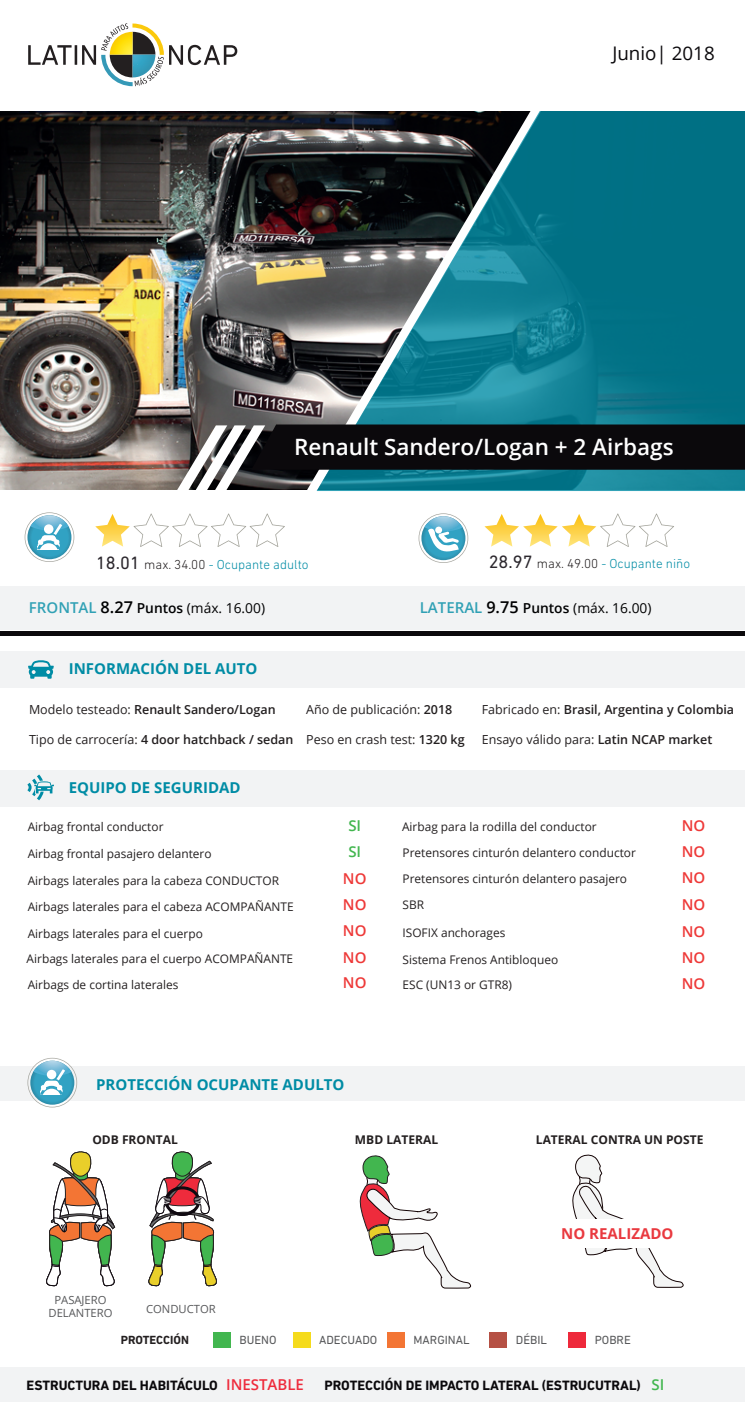
<style>
.page{position:relative;width:745px;height:1414px;background:#fff}
.page>*{position:absolute;margin:0;border:0;box-sizing:border-box;transform-origin:0 0}
.t1{font:600 22.5px "Open Sans";color:#fff}
.t2{font:18.75px "Open Sans";color:#0b090c}
.t3{font:700 15px "Open Sans";color:#008ca5}
.t4{font:600 15px "Open Sans";color:#ee3938}
.t5{font:700 15px "Open Sans";color:#e9393f}
.t6{font:600 15px "Open Sans";color:#42b64f}
.t7{font:700 13.75px "DIN Next LT Pro";color:#0b090c}
.t8{font:13.75px "Open Sans";color:#000001}
.t9{font:300 13.25px "DIN Next LT Pro";color:#008ca5}
.t10{font:600 12.5px "Open Sans";color:#231f20}
.t11{font:12.5px "Open Sans";color:#231f20}
.t12{font:700 12px "Open Sans";color:#231f20}
.t13{font:12px "DIN Next LT Pro";color:#57585a}
.t14{font:700 12px "DIN Next LT Pro";color:#231f20}
.t15{font:11.88px/25.8px "Open Sans";color:#231f20}
.t16{font:11.25px/13.5px "Open Sans";color:#57585a;text-align:center}
.s1{font-weight:400;font-size:18.25px;color:#2c282e}
.s2{color:#231f20}
.s3{font-weight:600;font-size:15px;color:rgb(0 140 165/.8)}
.s4{font-weight:600;font-size:16.25px}
.s5{font-weight:600}
.s6{font-weight:400}
.s7{font-family:"Open Sans";font-weight:600;font-size:15px;color:#ee2b3c}
.s8{font-family:"Open Sans";font-weight:600;font-size:15px;color:#42b64f}
</style>
<div class="page">
<img style="left:0;top:111px;width:306px;height:379px">
<div style="left:0;top:1065px;width:744px;height:35px;background:#f2f3f4"></div>
<div style="left:0;top:1366px;width:744px;height:35px;background:#f2f3f4"></div>
<div style="left:0;top:651px;width:744px;height:36px;background:#f2f3f4"></div>
<svg style="left:28px;top:660px;width:26px;height:18px"></svg>
<div style="left:0;top:770px;width:744px;height:37px;background:#f2f3f4"></div>
<div style="left:568px;top:1331px;width:17px;height:16px;background:#ee293b"></div>
<div style="left:489px;top:1331px;width:18px;height:16px;background:#b55044"></div>
<div style="left:387px;top:1331px;width:17px;height:16px;background:#f37534"></div>
<div style="left:292px;top:1331px;width:18px;height:16px;background:#f5db1c"></div>
<div style="left:213px;top:1331px;width:18px;height:16px;background:#42b64f"></div>
<svg style="left:306px;top:111px;width:10px;height:313px;background:#5c5551"></svg>
<svg style="left:27px;top:1057px;width:50px;height:50px"></svg>
<svg style="left:418px;top:513px;width:50px;height:50px"></svg>
<svg style="left:316px;top:111px;width:428px;height:380px;background:#1d6a78"></svg>
<svg style="left:28px;top:45px;width:44px;height:20px"></svg>
<hr style="left:75px;top:45px;width:2px;height:20px;background:#231f20">
<svg style="left:82px;top:23px;width:155px;height:63px"></svg>
<svg style="left:177px;top:424px;width:567px;height:66px;background:#223a40"></svg>
<hr style="left:0;top:631px;width:744px;height:4px;background:#0b090c">
<svg style="left:27px;top:774px;width:27px;height:26px"></svg>
<svg style="left:25px;top:512px;width:49px;height:50px"></svg>
<svg style="left:95px;top:513px;width:190px;height:34px"></svg>
<svg style="left:484px;top:513px;width:189px;height:34px"></svg>
<svg style="left:572px;top:1154px;width:111px;height:133px"></svg>
<div style="left:554px;top:1218px;width:124px;height:29px;background:#fff"></div>
<div style="left:0;top:586px;width:744px;height:44px;background:#f2f3f4"></div>
<svg style="left:359px;top:1155px;width:111px;height:133px"></svg>
<svg style="left:46px;top:1151px;width:69px;height:135px"></svg>
<svg style="left:148px;top:1151px;width:69px;height:135px"></svg>
<h2 class="t2" style="left:612px;top:40px;width:104px">Junio| 2018</h2>
<h1 class="t1" style="left:294px;top:431px;width:381px">Renault Sandero/Logan + 2 Airbags</h1>
<p class="t9" style="left:96px;top:556px;width:214px"><span class="s1">18.01</span> <span class="s2">max. 34.00</span> - Ocupante adulto</p>
<p class="t9" style="left:488px;top:556px;width:203px"><span class="s1">28.97</span> <span class="s2">max. 49.00</span> - Ocupante niño</p>
<p class="t8" style="left:29px;top:598px;width:237px"><span class="s3">FRONTAL</span> <span class="s4">8.27</span> <span class="s5">Puntos</span> (máx. 16.00)</p>
<p class="t8" style="left:419px;top:598px;width:233px"><span class="s3">LATERAL</span> <span class="s4">9.75</span> <span class="s5">Puntos</span> (máx. 16.00)</p>
<p class="t3" style="left:69px;top:657px;width:190px">INFORMACIÓN DEL AUTO</p>
<p class="t10" style="left:29px;top:700px;width:248px"><span class="s6">Modelo testeado:</span> Renault Sandero/Logan</p>
<p class="t10" style="left:29px;top:730px;width:266px"><span class="s6">Tipo de carrocería:</span> 4 door hatchback / sedan</p>
<p class="t11" style="left:306px;top:700px;width:147px">Año de publicación: <span class="s5">2018</span></p>
<p class="t11" style="left:306px;top:730px;width:160px">Peso en crash test: <span class="s5">1320 kg</span></p>
<p class="t3" style="left:69px;top:777px;width:173px">EQUIPO DE SEGURIDAD</p>
<p class="t10" style="left:481px;top:700px;width:254px"><span class="s6">Fabricado en:</span> Brasil, Argentina y Colombia</p>
<p class="t11" style="left:481px;top:730px;width:232px">Ensayo válido para: <span class="s5">Latin NCAP market</span></p>
<p class="t15" style="left:28px;top:813px;width:137px">Airbag frontal conductor</p>
<p class="t15" style="left:28px;top:840px;width:185px">Airbag frontal pasajero delantero</p>
<p class="t6" style="left:348px;top:815px;width:14px">SI</p>
<p class="t6" style="left:348px;top:841px;width:14px">SI</p>
<p class="t4" style="left:343px;top:868px;width:25px">NO</p>
<p class="t15" style="left:28px;top:867px;width:267px">Airbags laterales para la cabeza CONDUCTOR<br>Airbags laterales para el cabeza ACOMPAÑANTE</p>
<p class="t15" style="left:27px;top:945px;width:268px">Airbags laterales para el cuerpo ACOMPAÑANTE</p>
<p class="t4" style="left:343px;top:894px;width:25px">NO</p>
<p class="t15" style="left:28px;top:920px;width:176px">Airbags laterales para el cuerpo</p>
<p class="t4" style="left:343px;top:920px;width:25px">NO</p>
<p class="t4" style="left:343px;top:946px;width:25px">NO</p>
<p class="t15" style="left:402px;top:813px;width:196px">Airbag para la rodilla del conductor</p>
<p class="t4" style="left:681px;top:815px;width:25px">NO</p>
<p class="t4" style="left:681px;top:867px;width:25px">NO</p>
<p class="t15" style="left:402px;top:891px;width:23px">SBR</p>
<p class="t4" style="left:681px;top:893px;width:25px">NO</p>
<p class="t4" style="left:681px;top:841px;width:25px">NO</p>
<p class="t15" style="left:402px;top:839px;width:235px">Pretensores cinturón delantero conductor</p>
<p class="t15" style="left:402px;top:865px;width:226px">Pretensores cinturón delantero pasajero</p>
<p class="t15" style="left:402px;top:919px;width:104px">ISOFIX anchorages</p>
<p class="t4" style="left:681px;top:920px;width:25px">NO</p>
<p class="t15" style="left:402px;top:946px;width:157px">Sistema Frenos Antibloqueo</p>
<p class="t4" style="left:681px;top:947px;width:25px">NO</p>
<p class="t15" style="left:28px;top:971px;width:152px">Airbags de cortina laterales</p>
<p class="t4" style="left:343px;top:972px;width:25px">NO</p>
<p class="t15" style="left:402px;top:971px;width:111px">ESC (UN13 or GTR8)</p>
<p class="t4" style="left:681px;top:973px;width:25px">NO</p>
<p class="t3" style="left:96px;top:1074px;width:250px">PROTECCIÓN OCUPANTE ADULTO</p>
<p class="t12" style="left:92px;top:1131px;width:87px">ODB FRONTAL</p>
<p class="t12" style="left:355px;top:1131px;width:85px">MBD LATERAL</p>
<p class="t12" style="left:535px;top:1131px;width:169px">LATERAL CONTRA UN POSTE</p>
<p class="t16" style="left:48px;top:1292px;width:66px">PASAJERO<br>DELANTERO</p>
<p class="t16" style="left:146px;top:1301px;width:71px">CONDUCTOR</p>
<p class="t5" style="left:560px;top:1222px;width:114px">NO REALIZADO</p>
<p class="t14" style="left:121px;top:1332px;width:70px">PROTECCIÓN</p>
<p class="t13" style="left:239px;top:1332px;width:38px">BUENO</p>
<p class="t13" style="left:319px;top:1332px;width:60px">ADECUADO</p>
<p class="t13" style="left:413px;top:1332px;width:57px">MARGINAL</p>
<p class="t13" style="left:515px;top:1332px;width:33px">DÉBIL</p>
<p class="t13" style="left:594px;top:1332px;width:37px">POBRE</p>
<p class="t7" style="left:27px;top:1377px;width:279px">ESTRUCTURA DEL HABITÁCULO <span class="s7">INESTABLE</span></p>
<p class="t7" style="left:324px;top:1377px;width:341px">PROTECCIÓN DE IMPACTO LATERAL (ESTRUCUTRAL) <span class="s8">SI</span></p>
</div>
